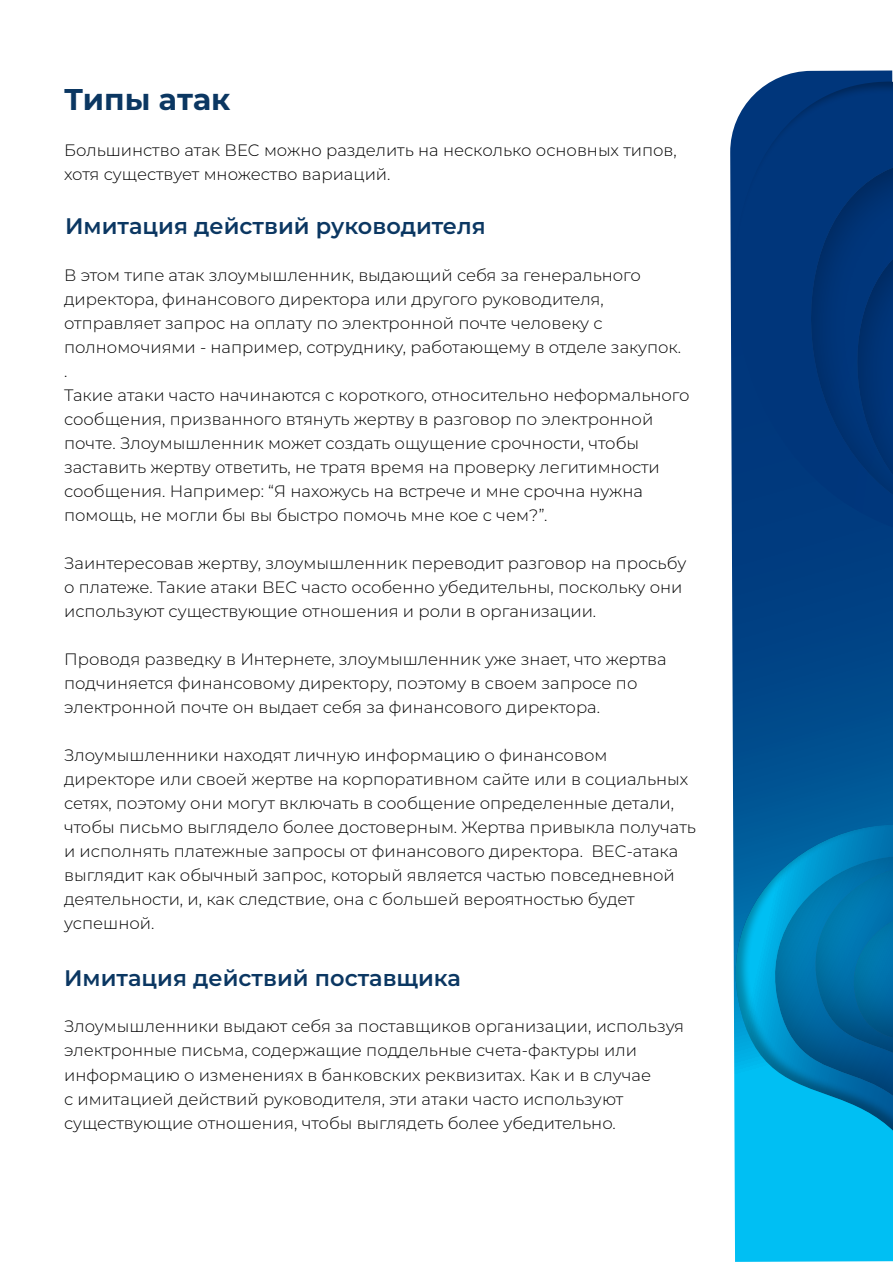
<style>
.page{position:relative;width:893px;height:1263px;background:#fff}
.page>*{position:absolute;margin:0;border:0;box-sizing:border-box;transform-origin:0 0}
.t1{font:700 30px "Montserrat";color:#0b3762}
.t2{font:600 22.5px "Montserrat";color:#0b3762}
.t3{font:300 16.5px/24px "Montserrat";color:#000}
</style>
<div class="page">
<svg style="left:730px;top:99px;width:163px;height:648px;background:#225a94"></svg>
<svg style="left:750px;top:70px;width:143px;height:638px;background:#033c7f"></svg>
<svg style="left:804px;top:152px;width:89px;height:534px;background:#00397b"></svg>
<svg style="left:823px;top:218px;width:70px;height:435px;background:#00377a"></svg>
<svg style="left:732px;top:747px;width:161px;height:515px;background:#1170a9"></svg>
<svg style="left:740px;top:792px;width:153px;height:470px;background:#0099cf"></svg>
<svg style="left:785px;top:812px;width:108px;height:450px;background:#0090c7"></svg>
<svg style="left:799px;top:821px;width:94px;height:441px;background:#008ac1"></svg>
<h1 class="t1" style="left:64px;top:77px;width:168px">Типы атак</h1>
<p class="t3" style="left:64px;top:137px;width:614px">Большинство атак BEC можно разделить на несколько основных типов, хотя существует множество вариаций.</p>
<h2 class="t2" style="left:65px;top:210px;width:422px">Имитация действий руководителя</h2>
<p class="t3" style="left:64px;top:262px;width:627px">В этом типе атак злоумышленник, выдающий себя за генерального директора, финансового директора или другого руководителя, отправляет запрос на оплату по электронной почте человеку с полномочиями - например, сотруднику, работающему в отделе закупок.<br>.<br>Такие атаки часто начинаются с короткого, относительно неформального сообщения, призванного втянуть жертву в разговор по электронной почте. Злоумышленник может создать ощущение срочности, чтобы заставить жертву ответить, не тратя время на проверку легитимности сообщения. Например: “Я нахожусь на встрече и мне срочна нужна помощь, не могли бы вы быстро помочь мне кое с чем?”.</p>
<p class="t3" style="left:64px;top:550px;width:624px">Заинтересовав жертву, злоумышленник переводит разговор на просьбу о платеже. Такие атаки BEC часто особенно убедительны, поскольку они используют существующие отношения и роли в организации.</p>
<p class="t3" style="left:64px;top:646px;width:604px">Проводя разведку в Интернете, злоумышленник уже знает, что жертва подчиняется финансовому директору, поэтому в своем запросе по электронной почте он выдает себя за финансового директора.</p>
<p class="t3" style="left:64px;top:742px;width:633px">Злоумышленники находят личную информацию о финансовом директоре или своей жертве на корпоративном сайте или в социальных сетях, поэтому они могут включать в сообщение определенные детали, чтобы письмо выглядело более достоверным. Жертва привыкла получать и исполнять платежные запросы от финансового директора. BEC-атака выглядит как обычный запрос, который является частью повседневной деятельности, и, как следствие, она с большей вероятностью будет успешной.</p>
<h2 class="t2" style="left:64px;top:962px;width:398px">Имитация действий поставщика</h2>
<p class="t3" style="left:64px;top:1014px;width:621px">Злоумышленники выдают себя за поставщиков организации, используя электронные письма, содержащие поддельные счета-фактуры или информацию о изменениях в банковских реквизитах. Как и в случае<br>с имитацией действий руководителя, эти атаки часто используют существующие отношения, чтобы выглядеть более убедительно.</p>
</div>
